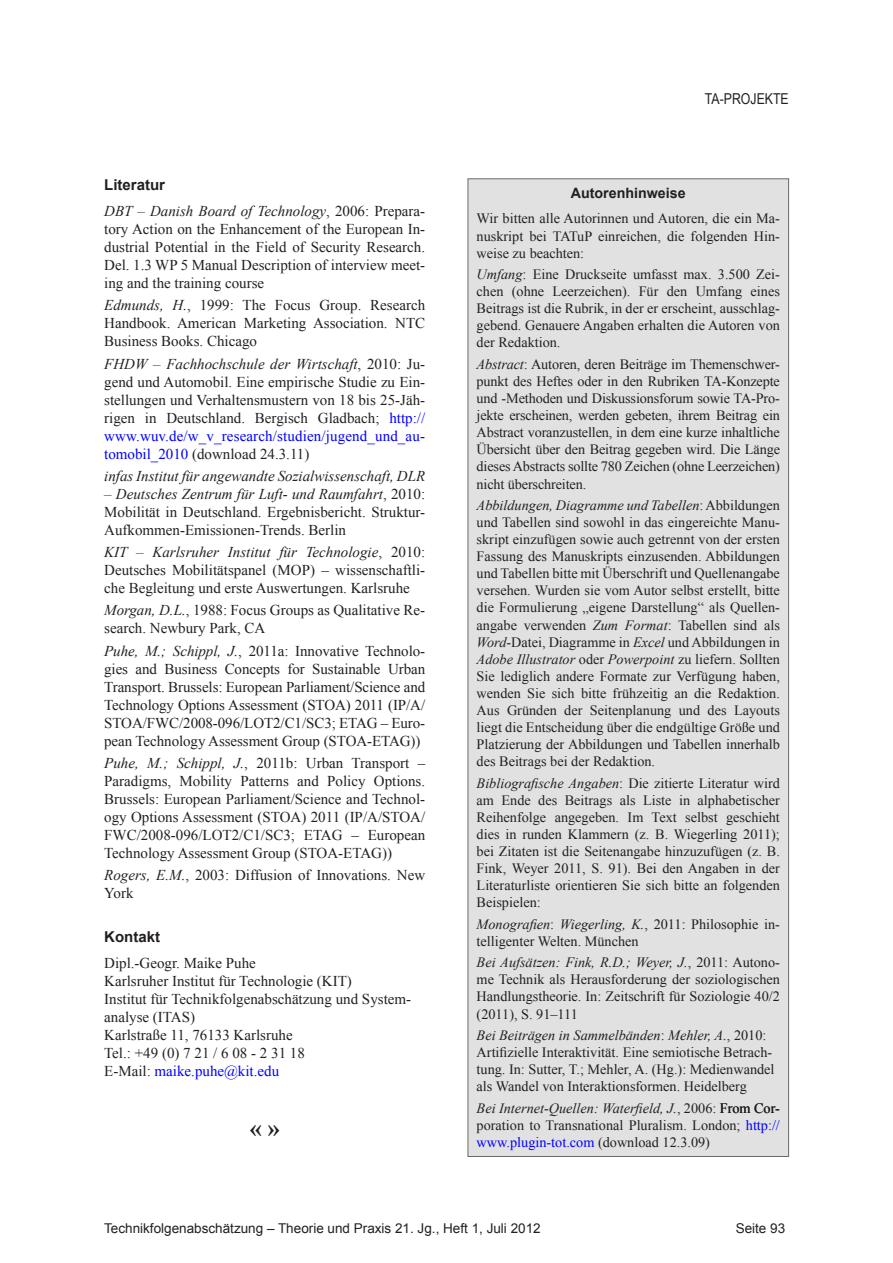
<style>
.page{position:relative;width:893px;height:1263px;background:#fff}
.page>*{position:absolute;margin:0;border:0;box-sizing:border-box;transform-origin:0 0}
.Häkchen{font:700 24px "Times New Roman";color:#231f20}
.Literaturtext{font:15px/18px "Times New Roman";color:#231f20;text-align:justify}
.Kontakttext{font:15px/18px "Times New Roman";color:#231f20}
.Literaturtext-2{font:italic 15px "Times New Roman";color:#231f20}
.Kontakttext-2{font:15px "Times New Roman";color:#00f}
.Kontakt_Literatur{font:700 15px "Arial";color:#231f20}
.t1{font:15px "Arial Narrow";color:#231f20}
.Text{font:14.25px/17.1px "Times New Roman";color:#231f20;text-align:justify}
.Text-2{font:14.25px/17.1px "Times New Roman";color:#221e1f}
.Ü_fett{font:700 14.25px "Arial";color:#231f20}
.t2{font:13.5px "Arial";color:#231f20}
.s1{font-style:italic}
.s2{color:#00f}
.s3{color:#231f20}
.s4{font-style:italic;color:#231f20}
</style>
<div class="page">
<div style="left:468px;top:179px;width:321px;height:977px;background:#e1e1e1"></div>
<p class="Kontakt_Literatur" style="left:104px;top:174px;width:62px">Literatur</p>
<p class="Literaturtext" style="left:104px;top:202px;width:323px"><span class="s1">DBT – Danish Board of Technology</span>, 2006: Prepara&shy;tory Action on the Enhancement of the European In&shy;dustrial Potential in the Field of Security Research.<br>Del. 1.3 WP 5 Manual Description of interview meet&shy;ing and the training course</p>
<p class="Literaturtext" style="left:104px;top:296px;width:323px"><span class="s1">Edmunds, H.</span>, 1999: The Focus Group. Research Handbook. American Marketing Association. NTC Business Books. Chicago</p>
<p class="Literaturtext" style="left:104px;top:354px;width:323px"><span class="s1">FHDW – Fachhochschule der Wirtschaft</span>, 2010: Ju&shy;gend und Automobil. Eine empirische Studie zu Ein&shy;stellungen und Verhaltensmustern von 18 bis 25-Jäh&shy;rigen in Deutschland. Bergisch Gladbach; <span class="s2">http:// www.wuv.de/w_v_research/studien/jugend_und_au&shy;tomobil_2010</span> (download 24.3.11)</p>
<p class="Literaturtext-2" style="left:104px;top:465px;width:323px">infas Institut für angewandte Sozialwissenschaft, DLR</p>
<p class="Literaturtext" style="left:104px;top:485px;width:323px"><span class="s1">– Deutsches Zentrum für Luft- und Raumfahrt</span>, 2010:<br>Mobilität in Deutschland. Ergebnisbericht. Struktur-Aufkommen-Emissionen-Trends. Berlin</p>
<p class="Literaturtext" style="left:104px;top:543px;width:323px"><span class="s1">KIT – Karlsruher Institut für Technologie</span>, 2010:<br>Deutsches Mobilitätspanel (MOP) – wissenschaftli&shy;che Begleitung und erste Auswertungen. Karlsruhe</p>
<p class="Literaturtext" style="left:104px;top:601px;width:323px"><span class="s1">Morgan, D.L.</span>, 1988: Focus Groups as Qualitative Re&shy;search. Newbury Park, CA</p>
<p class="Literaturtext" style="left:104px;top:641px;width:323px"><span class="s1">Puhe, M.; Schippl, J.</span>, 2011a: Innovative Technolo&shy;gies and Business Concepts for Sustainable Urban Transport. Brussels: European Parliament/Science and Technology Options Assessment (STOA) 2011 (IP/A/ STOA/FWC/2008-096/LOT2/C1/SC3; ETAG – Euro&shy;pean Technology Assessment Group (STOA-ETAG))</p>
<p class="Literaturtext" style="left:104px;top:754px;width:323px"><span class="s1">Puhe, M.; Schippl, J.</span>, 2011b: Urban Transport – Paradigms, Mobility Patterns and Policy Options.<br>Brussels: European Parliament/Science and Technol&shy;ogy Options Assessment (STOA) 2011 (IP/A/STOA/ FWC/2008-096/LOT2/C1/SC3; ETAG – European Technology Assessment Group (STOA-ETAG))</p>
<p class="Literaturtext" style="left:104px;top:866px;width:323px"><span class="s1">Rogers, E.M.</span>, 2003: Diffusion of Innovations. New<br>York</p>
<p class="Kontakt_Literatur" style="left:104px;top:926px;width:57px">Kontakt</p>
<p class="Kontakttext" style="left:104px;top:954px;width:153px">Dipl.-Geogr. Maike Puhe</p>
<p class="Kontakttext" style="left:104px;top:972px;width:249px">Karlsruher Institut für Technologie (KIT)</p>
<p class="Kontakttext" style="left:104px;top:990px;width:308px">Institut für Technikfolgenabschätzung und System&shy;analyse (ITAS)</p>
<p class="Kontakttext" style="left:104px;top:1026px;width:190px">Karlstraße 11, 76133 Karlsruhe</p>
<p class="Kontakttext" style="left:104px;top:1044px;width:202px">Tel.: +49 (0) 7 21 / 6 08 - 2 31 18</p>
<p class="Kontakttext-2" style="left:104px;top:1061px;width:177px"><span class="s3">E-Mail:</span> maike.puhe@kit.edu</p>
<p class="Häkchen" style="left:250px;top:1111px;width:31px">« »</p>
<p class="t1" style="left:705px;top:88px;width:85px">TA-PROJEKTE</p>
<p class="Ü_fett" style="left:571px;top:183px;width:116px">Autorenhinweise</p>
<p class="Text" style="left:477px;top:210px;width:305px">Wir bitten alle Autorinnen und Autoren, die ein Ma&shy;nuskript bei TATuP einreichen, die folgenden Hin&shy;weise zu beachten:</p>
<p class="Text" style="left:477px;top:265px;width:305px"><span class="s1">Umfang</span>: Eine Druckseite umfasst max. 3.500 Zei&shy;chen (ohne Leerzeichen). Für den Umfang eines Beitrags ist die Rubrik, in der er erscheint, ausschlag&shy;gebend. Genauere Angaben erhalten die Autoren von der Redaktion.</p>
<p class="Text" style="left:477px;top:355px;width:305px"><span class="s1">Abstract</span>: Autoren, deren Beiträge im Themenschwer&shy;punkt des Heftes oder in den Rubriken TA-Konzepte und -Methoden und Diskussionsforum sowie TA-Pro&shy;jekte erscheinen, werden gebeten, ihrem Beitrag ein Abstract voranzustellen, in dem eine kurze inhaltliche Übersicht über den Beitrag gegeben wird. Die Länge dieses Abstracts sollte 780 Zeichen (ohne Leerzeichen) nicht überschreiten.</p>
<p class="Text" style="left:477px;top:496px;width:305px"><span class="s1">Abbildungen, Diagramme und Tabellen</span>: Abbildungen und Tabellen sind sowohl in das eingereichte Manu&shy;skript einzufügen sowie auch getrennt von der ersten Fassung des Manuskripts einzusenden. Abbildungen und Tabellen bitte mit Überschrift und Quellenangabe versehen. Wurden sie vom Autor selbst erstellt, bitte die Formulierung „eigene Darstellung“ als Quellen&shy;angabe verwenden <span class="s1">Zum Format</span>: Tabellen sind als <span class="s1">Word</span>-Datei, Diagramme in <span class="s1">Excel</span> und Abbildungen in <span class="s1">Adobe Illustrator</span> oder <span class="s1">Powerpoint</span> zu liefern. Sollten Sie lediglich andere Formate zur Verfügung haben, wenden Sie sich bitte frühzeitig an die Redaktion.<br>Aus Gründen der Seitenplanung und des Layouts liegt die Entscheidung über die endgültige Größe und Platzierung der Abbildungen und Tabellen innerhalb des Beitrags bei der Redaktion.</p>
<p class="Text" style="left:477px;top:774px;width:305px"><span class="s1">Bibliografische Angaben</span>: Die zitierte Literatur wird am Ende des Beitrags als Liste in alphabetischer Reihenfolge angegeben. Im Text selbst geschieht dies in runden Klammern (z. B. Wiegerling 2011); bei Zitaten ist die Seitenangabe hinzuzufügen (z. B.<br>Fink, Weyer 2011, S. 91). Bei den Angaben in der Literaturliste orientieren Sie sich bitte an folgenden Beispielen:</p>
<p class="Text-2" style="left:477px;top:915px;width:305px"><span class="s4">Monografien</span><span class="s3">:</span> <span class="s1">Wiegerling, K.</span>, 2011: Philosophie in&shy;telligenter Welten. München</p>
<p class="Text-2" style="left:477px;top:954px;width:305px;text-align:justify"><span class="s4">Bei Aufsätzen:</span> <span class="s1">Fink, R.D.; Weyer, J.</span>, 2011: Autono&shy;me Technik als Herausforderung der soziologischen Handlungstheorie. In: Zeitschrift für Soziologie 40/2 (2011), S. 91–111</p>
<p class="Text-2" style="left:477px;top:1026px;width:299px"><span class="s1">Bei Beiträgen in Sammelbänden</span>: <span class="s1">Mehler, A.</span>, 2010:<br>Artifizielle Interaktivität. Eine semiotische Betrach&shy;tung. In: Sutter, T.; Mehler, A. (Hg.): Medienwandel als Wandel von Interaktionsformen. Heidelberg</p>
<p class="Text" style="left:477px;top:1099px;width:305px"><span class="s1">Bei Internet-Quellen: Waterfield, J.</span>, 2006: From Cor&shy;poration to Transnational Pluralism. London; <span class="s2">http:// www.plugin-tot.com</span> (download 12.3.09)</p>
<p class="t2" style="left:104px;top:1219px;width:438px">Technikfolgenabschätzung – Theorie und Praxis 21. Jg., Heft 1, Juli 2012</p>
<p class="t2" style="left:736px;top:1219px;width:51px">Seite 93</p>
</div>
